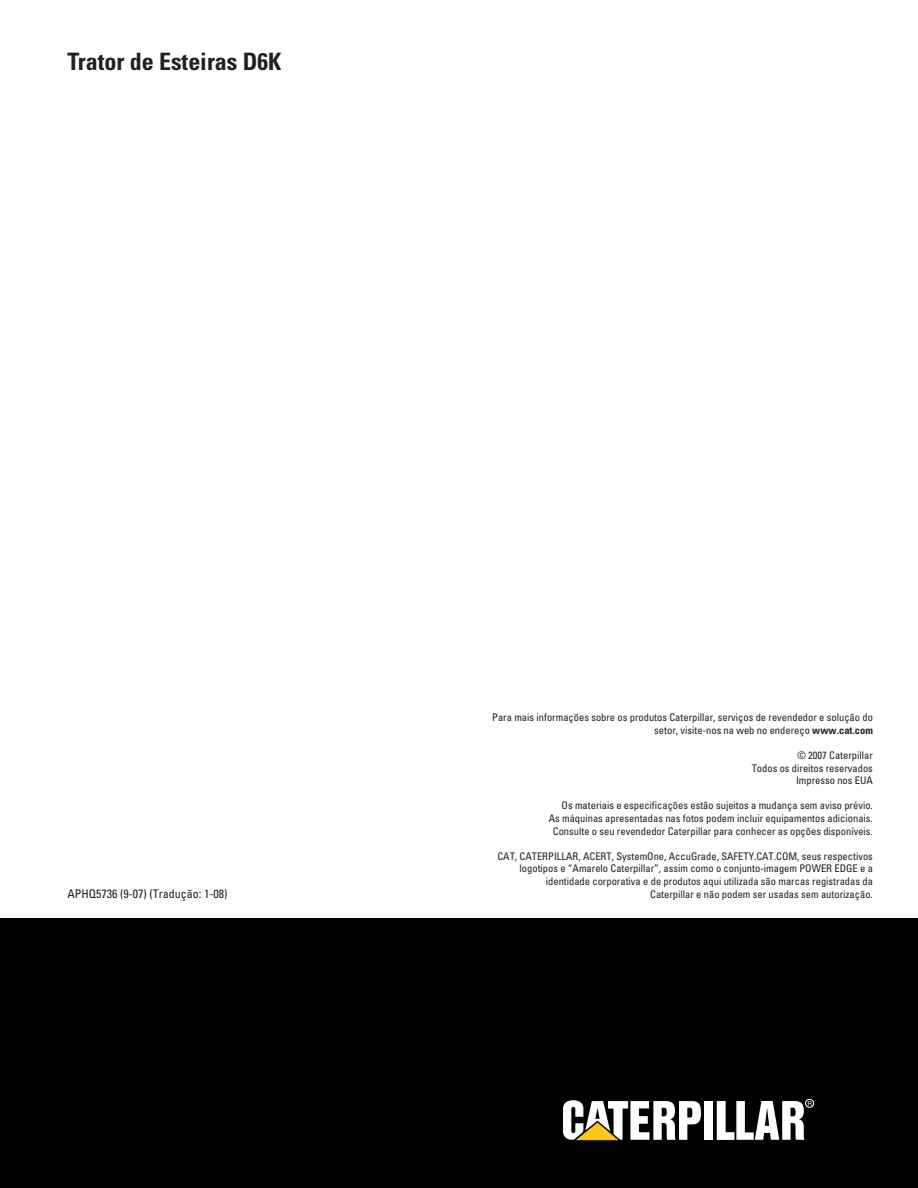
<style>
.page{position:relative;width:918px;height:1188px;background:#fff}
.page>*{position:absolute;margin:0;border:0;box-sizing:border-box;transform-origin:0 0}
.t1{font:700 condensed 24px "Univers";color:#231f20}
.t2{font:condensed 12px "Univers";color:#231f20}
.t3{font:condensed 10.5px/12.6px "Univers";color:#231f20;text-align:right}
.t4{font:6.6px "Helvetica";color:#fff}
.s1{font-weight:700}
</style>
<div class="page">
<div style="left:0;top:918px;width:918px;height:270px;background:#000103"></div>
<div style="left:704px;top:1101px;width:8px;height:39px;background:#fff"></div>
<svg style="left:717px;top:1101px;width:88px;height:39px"></svg>
<svg style="left:563px;top:1100px;width:138px;height:40px"></svg>
<div style="left:805px;top:1099px;width:9px;height:9px;border:1px solid #fff;border-radius:50%"></div>
<h1 class="t1" style="left:67px;top:52px;width:216px">Trator de Esteiras D6K</h1>
<p class="t3" style="left:492px;top:712px;width:382px">Para mais informações sobre os produtos Caterpillar, serviços de revendedor e solução do setor, visite-nos na web no endereço <span class="s1">www.cat.com</span></p>
<p class="t3" style="left:752px;top:750px;width:123px">© 2007 Caterpillar<br>Todos os direitos reservados<br>Impresso nos EUA</p>
<p class="t3" style="left:549px;top:800px;width:326px">Os materiais e especificações estão sujeitos a mudança sem aviso prévio.<br>As máquinas apresentadas nas fotos podem incluir equipamentos adicionais.<br>Consulte o seu revendedor Caterpillar para conhecer as opções disponíveis.</p>
<p class="t3" style="left:497px;top:851px;width:377px">CAT, CATERPILLAR, ACERT, SystemOne, AccuGrade, SAFETY.CAT.COM, seus respectivos logotipos e “Amarelo Caterpillar”, assim como o conjunto-imagem POWER EDGE e a identidade corporativa e de produtos aqui utilizada são marcas registradas da</p>
<p class="t2" style="left:67px;top:889px;width:161px">APHQ5736 (9-07) (Tradução: 1-08)</p>
<p class="t3" style="left:650px;top:889px;width:224px">Caterpillar e não podem ser usadas sem autorização.</p>
<p class="t4" style="left:807px;top:1101px;width:6px">R</p>
</div>
